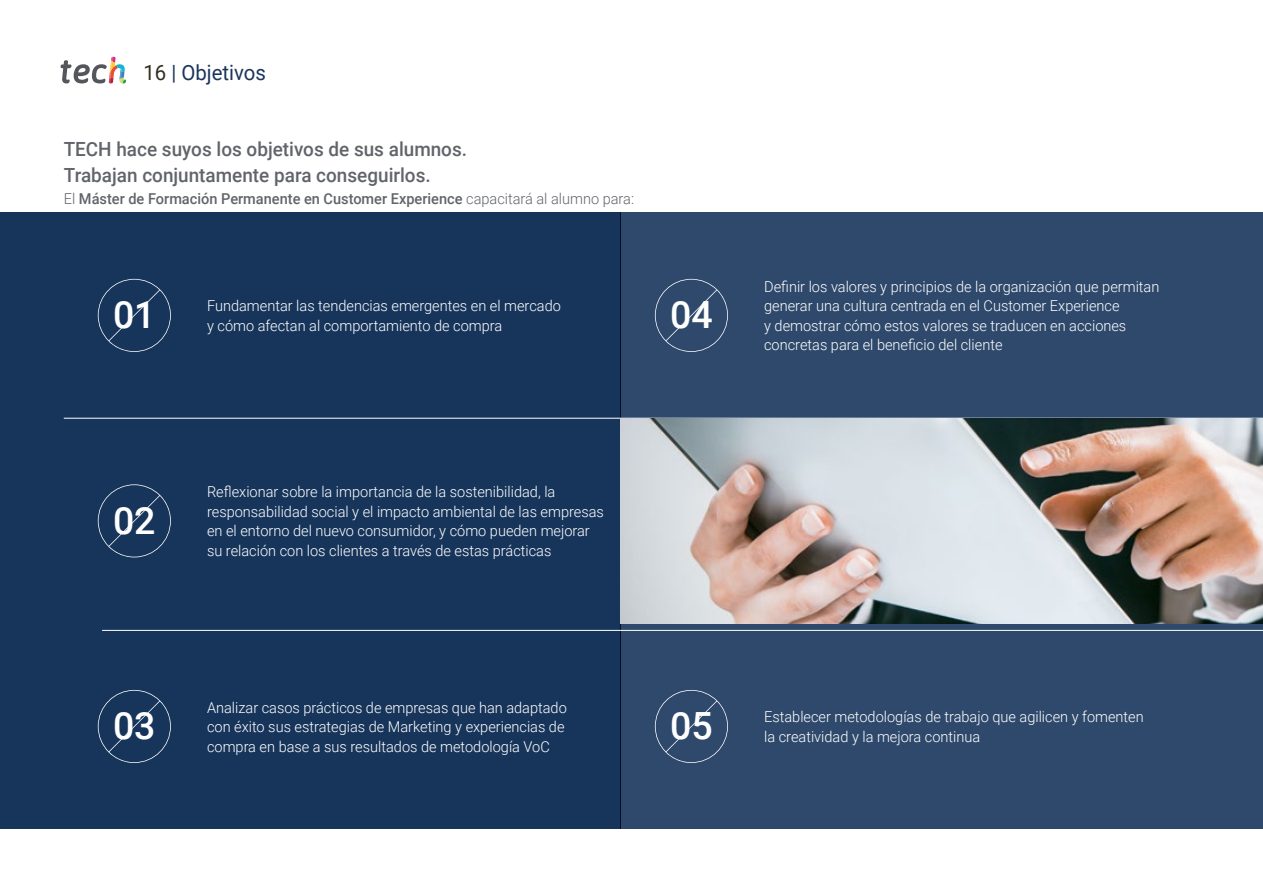
<style>
.page{position:relative;width:1263px;height:893px;background:#fff}
.page>*{position:absolute;margin:0;border:0;box-sizing:border-box;transform-origin:0 0}
.t1{font:500 37.5px "Roboto";color:#fff}
.t2{font:21px "Roboto";color:#1a355c}
.t3{font:500 19.5px/25.5px "Roboto";color:#61646a}
.t4{font:300 15px/19.5px "Roboto";color:#fff}
.t5{font:500 15px "Roboto";color:#61646a}
.s1{color:#312e20}
.s2{font-weight:300}
</style>
<div class="page">
<svg style="left:61px;top:57px;width:65px;height:27px"></svg>
<div style="left:0;top:213px;width:621px;height:616px;background:#17355b"></div>
<div style="left:621px;top:213px;width:642px;height:616px;background:#2e496b"></div>
<svg style="left:98px;top:279px;width:73px;height:73px"></svg>
<svg style="left:98px;top:690px;width:73px;height:73px"></svg>
<svg style="left:655px;top:690px;width:73px;height:73px"></svg>
<svg style="left:98px;top:484px;width:73px;height:73px"></svg>
<svg style="left:655px;top:279px;width:73px;height:73px"></svg>
<hr style="left:64px;top:418px;width:1199px;height:1px;background:#fff">
<hr style="left:102px;top:630px;width:1161px;height:1px;background:#fff">
<img style="left:621px;top:418px;width:642px;height:206px">
<h2 class="t2" style="left:144px;top:57px;width:124px"><span class="s1">16</span> | Objetivos</h2>
<h3 class="t3" style="left:64px;top:136px;width:405px">TECH hace suyos los objetivos de sus alumnos.<br>Trabajan conjuntamente para conseguirlos.</h3>
<p class="t5" style="left:64px;top:188px;width:572px"><span class="s2">El</span> Máster de Formación Permanente en Customer Experience <span class="s2">capacitará al alumno para:</span></p>
<h1 class="t1" style="left:113px;top:288px;width:44px">01</h1>
<p class="t4" style="left:207px;top:296px;width:355px">Fundamentar las tendencias emergentes en el mercado</p>
<p class="t4" style="left:207px;top:315px;width:297px">y cómo afectan al comportamiento de compra</p>
<h1 class="t1" style="left:670px;top:288px;width:44px">04</h1>
<p class="t4" style="left:764px;top:276px;width:397px">Definir los valores y principios de la organización que permitan generar una cultura centrada en el Customer Experience<br>y demostrar cómo estos valores se traducen en acciones concretas para el beneficio del cliente</p>
<h1 class="t1" style="left:113px;top:494px;width:44px">02</h1>
<p class="t4" style="left:207px;top:482px;width:398px">Reflexionar sobre la importancia de la sostenibilidad, la responsabilidad social y el impacto ambiental de las empresas en el entorno del nuevo consumidor, y cómo pueden mejorar su relación con los clientes a través de estas prácticas</p>
<p class="t4" style="left:207px;top:697px;width:361px">Analizar casos prácticos de empresas que han adaptado con éxito sus estrategias de Marketing y experiencias de compra en base a sus resultados de metodología VoC</p>
<h1 class="t1" style="left:113px;top:699px;width:44px">03</h1>
<h1 class="t1" style="left:670px;top:699px;width:44px">05</h1>
<p class="t4" style="left:764px;top:707px;width:381px">Establecer metodologías de trabajo que agilicen y fomenten la creatividad y la mejora continua</p>
</div>
